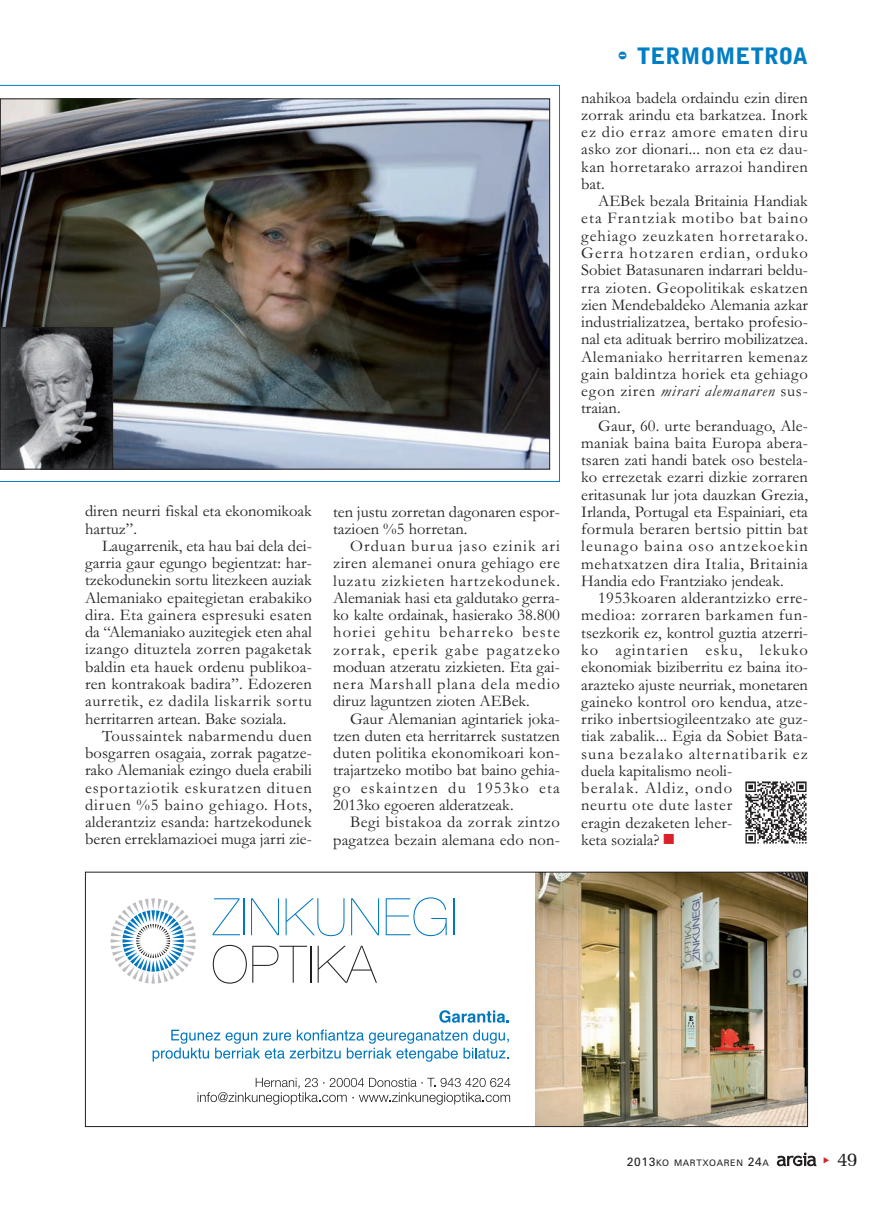
<style>
.page{position:relative;width:893px;height:1212px;background:#fff}
.page>*{position:absolute;margin:0;border:0;box-sizing:border-box;transform-origin:0 0}
.t1{font:900 22.5px "Bell Gothic Std";color:#007ec5}
.t2{font:19.5px "Memoir";color:#231f20}
.t3{font:16.5px/17.2px "Garamond";letter-spacing:.015em;color:#231f20;text-align:justify}
.t4{font:9px "Zurich BT";letter-spacing:.075em;color:#231f20}
.s1{font-family:"Bodiac";font-weight:400}
.s2{font-style:italic}
.s3{color:#da2128}
.s4{font-size:12px}
</style>
<div class="page">
<svg style="left:777px;top:1152px;width:39px;height:14px"></svg>
<svg style="left:0;top:85px;width:560px;height:397px"></svg>
<svg style="left:153px;top:1029px;width:356px;height:33px"></svg>
<svg style="left:439px;top:1010px;width:70px;height:13px"></svg>
<svg style="left:198px;top:1078px;width:312px;height:27px"></svg>
<svg style="left:213px;top:898px;width:27px;height:37px"></svg>
<hr style="left:243px;top:898px;width:1px;height:37px;background:#0077c0">
<svg style="left:251px;top:898px;width:28px;height:37px"></svg>
<svg style="left:286px;top:898px;width:58px;height:38px"></svg>
<svg style="left:351px;top:898px;width:28px;height:37px"></svg>
<svg style="left:386px;top:897px;width:61px;height:39px"></svg>
<hr style="left:453px;top:898px;width:1px;height:37px;background:#0077c0">
<svg style="left:213px;top:945px;width:94px;height:38px"></svg>
<hr style="left:310px;top:946px;width:1px;height:37px;background:#231f20">
<svg style="left:318px;top:946px;width:59px;height:37px"></svg>
<svg style="left:111px;top:898px;width:85px;height:85px"></svg>
<img style="left:536px;top:874px;width:270px;height:251px">
<div style="left:85px;top:872px;width:723px;height:255px;border:1px solid #231f20"></div>
<img style="left:745px;top:781px;width:62px;height:63px">
<img style="left:2px;top:100px;width:546px;height:367px">
<img style="left:2px;top:329px;width:109px;height:138px">
<div style="left:0;top:327px;width:113px;height:142px;border:1px solid #231f20"></div>
<p class="t3" style="left:85px;top:504px;width:228px">diren neurri fiskal eta ekonomikoak hartuz”.</p>
<p class="t3" style="left:85px;top:539px;width:228px;text-indent:17px">Laugarrenik, eta hau bai dela dei&shy;garria gaur egungo begientzat: har&shy;tzekodunekin sortu litezkeen auziak Alemaniako epaitegietan erabakiko dira. Eta gainera espresuki esaten da “Alemaniako auzitegiek eten ahal izango dituztela zorren pagaketak baldin eta hauek ordenu publikoa&shy;ren kontrakoak badira”. Edozeren aurretik, ez dadila liskarrik sortu herritarren artean. Bake soziala.</p>
<p class="t3" style="left:85px;top:729px;width:228px;text-indent:17px">Toussaintek nabarmendu duen bosgarren osagaia, zorrak pagatze&shy;rako Alemaniak ezingo duela erabili esportaziotik eskuratzen dituen diruen %5 baino gehiago. Hots, alderantziz esanda: hartzekodunek beren erreklamazioei muga jarri zie-</p>
<p class="t3" style="left:333px;top:505px;width:228px">ten justu zorretan dagonaren espor&shy;tazioen %5 horretan.</p>
<p class="t3" style="left:333px;top:539px;width:228px;text-indent:17px">Orduan burua jaso ezinik ari ziren alemanei onura gehiago ere luzatu zizkieten hartzekodunek.<br>Alemaniak hasi eta galdutako gerra&shy;ko kalte ordainak, hasierako 38.800 horiei gehitu beharreko beste zorrak, eperik gabe pagatzeko moduan atzeratu zizkieten. Eta gai&shy;nera Marshall plana dela medio diruz laguntzen zioten AEBek.</p>
<p class="t3" style="left:333px;top:712px;width:228px;text-indent:17px">Gaur Alemanian agintariek joka&shy;tzen duten eta herritarrek sustatzen duten politika ekonomikoari kon&shy;trajartzeko motibo bat baino gehia&shy;go eskaintzen du 1953ko eta 2013ko egoeren alderatzeak.</p>
<p class="t3" style="left:333px;top:815px;width:228px;text-align:right">Begi bistakoa da zorrak zintzo pagatzea bezain alemana edo non-</p>
<h1 class="t1" style="left:617px;top:48px;width:192px"><span class="s1">-</span> TERMOMETROA</h1>
<p class="t3" style="left:581px;top:91px;width:228px">nahikoa badela ordaindu ezin diren zorrak arindu eta barkatzea. Inork ez dio erraz amore ematen diru asko zor dionari... non eta ez dau&shy;kan horretarako arrazoi handiren bat.</p>
<p class="t3" style="left:581px;top:194px;width:228px;text-indent:17px">AEBek bezala Britainia Handiak eta Frantziak motibo bat baino gehiago zeuzkaten horretarako.<br>Gerra hotzaren erdian, orduko Sobiet Batasunaren indarrari beldu&shy;rra zioten. Geopolitikak eskatzen zien Mendebaldeko Alemania azkar industrializatzea, bertako profesio&shy;nal eta adituak berriro mobilizatzea.<br>Alemaniako herritarren kemenaz gain baldintza horiek eta gehiago egon ziren <span class="s2">mirari alemanaren</span> sus&shy;traian.</p>
<p class="t3" style="left:581px;top:419px;width:228px;text-indent:17px">Gaur, 60. urte beranduago, Ale&shy;maniak baina baita Europa abera&shy;tsaren zati handi batek oso bestela&shy;ko errezetak ezarri dizkie zorraren eritasunak lur jota dauzkan Grezia, Irlanda, Portugal eta Espainiari, eta formula beraren bertsio pittin bat leunago baina oso antzekoekin mehatxatzen dira Italia, Britainia Handia edo Frantziako jendeak.</p>
<p class="t3" style="left:581px;top:591px;width:228px;text-align:left;text-indent:17px">1953koaren alderantzizko erre&shy;medioa: zorraren barkamen fun&shy;tsezkorik ez, kontrol guztia atzerri&shy;ko agintarien esku, lekuko ekonomiak biziberritu ez baina ito&shy;arazteko ajuste neurriak, monetaren gaineko kontrol oro kendua, atze&shy;rriko inbertsiogileentzako ate guz&shy;tiak zabalik... Egia da Sobiet Bata&shy;suna bezalako alternatibarik ez duela kapitalismo neoli-<br>beralak. Aldiz, ondo<br>neurtu ote dute laster<br>eragin dezaketen leher-<br>keta soziala? <span class="s3">■</span></p>
<p class="t4" style="left:627px;top:1160px;width:144px"><span class="s4">2013</span>KO MARTXOAREN <span class="s4">24</span>A</p>
<p class="t2" style="left:837px;top:1147px;width:22px">49</p>
</div>
